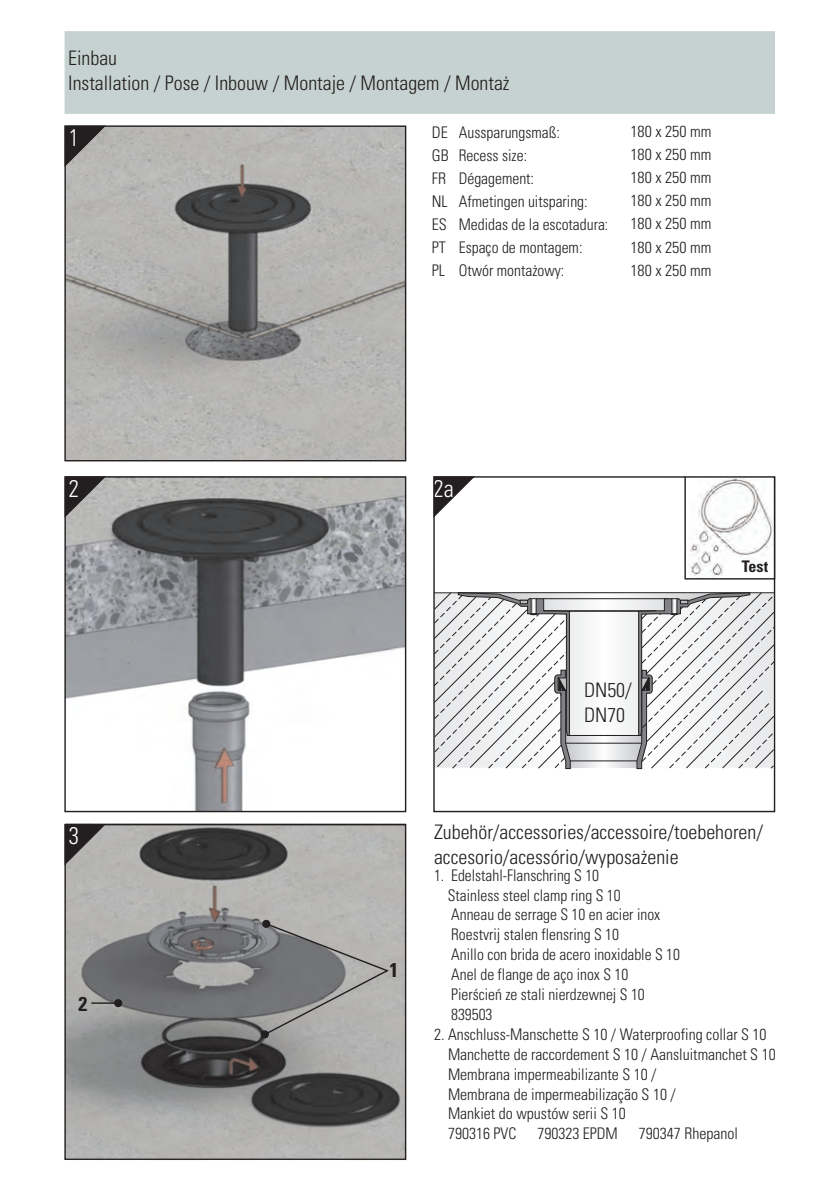
<style>
.page{position:relative;width:840px;height:1191px;background:#fff}
.page>*{position:absolute;margin:0;border:0;box-sizing:border-box;transform-origin:0 0}
.t1{font:24px "Univers Com 47 Light Cond";color:#fff;scale:.95 1}
.t2{font:20px/24.8px "Univers Com 47 Light Cond";color:#231f20}
.t3{font:20px "Univers Com 67 Bold Cond";color:#231f20}
.t4{font:16px/23px "Univers Com 47 Light Cond";color:#231f20}
.t5{font:16px "Univers Com 67 Bold Cond";color:#231f20}
</style>
<div class="page">
<img style="left:65px;top:823px;width:340px;height:335px">
<div style="left:64px;top:824px;width:342px;height:336px;border:1px solid #231f20"></div>
<svg style="left:64px;top:824px;width:42px;height:40px;background:#6a6767"></svg>
<svg style="left:261px;top:919px;width:127px;height:119px;background:#979797"></svg>
<svg style="left:91px;top:999px;width:31px;height:8px"></svg>
<img style="left:66px;top:478px;width:338px;height:332px">
<img style="left:66px;top:127px;width:338px;height:332px">
<svg style="left:435px;top:592px;width:337px;height:177px"></svg>
<hr style="left:570px;top:760px;width:66px;height:1px;background:#231f20">
<hr style="left:565px;top:743px;width:76px;height:1px;background:#231f20">
<div style="left:64px;top:125px;width:342px;height:336px;border:1px solid #231f20"></div>
<svg style="left:64px;top:126px;width:42px;height:40px;background:#6c6969"></svg>
<svg style="left:435px;top:478px;width:38px;height:38px"></svg>
<div style="left:433px;top:476px;width:341px;height:336px;border:1px solid #231f20"></div>
<svg style="left:66px;top:478px;width:40px;height:39px;background:#72706f"></svg>
<div style="left:64px;top:476px;width:342px;height:336px;border:1px solid #231f20"></div>
<div style="left:65px;top:31px;width:709px;height:83px;background:#c6d2d0"></div>
<img style="left:688px;top:478px;width:84px;height:99px">
<div style="left:684px;top:476px;width:90px;height:103px;border:1px solid #231f20"></div>
<p class="t2" style="left:68px;top:49px;width:442px">Einbau<br>Installation / Pose / Inbouw / Montaje / Montagem / Montaż</p>
<h1 class="t1" style="left:69px;top:129px;width:12px">1</h1>
<p class="t4" style="left:431px;top:123px;width:18px">DE<br>GB<br>FR<br>NL<br>ES<br>PT<br>PL</p>
<p class="t4" style="left:458px;top:123px;width:151px">Aussparungsmaß:<br>Recess size:<br>Dégagement:<br>Afmetingen uitsparing:<br>Medidas de la escotadura:<br>Espaço de montagem:<br>Otw r montażowy:</p>
<p class="t4" style="left:482px;top:261px;width:8px">ó</p>
<p class="t4" style="left:630px;top:122px;width:82px;text-align:justify">180 x 250 mm 180 x 250 mm 180 x 250 mm 180 x 250 mm 180 x 250 mm 180 x 250 mm 180 x 250 mm</p>
<h1 class="t1" style="left:69px;top:479px;width:12px">2</h1>
<h1 class="t1" style="left:433px;top:479px;width:23px">2a</h1>
<p class="t2" style="left:583px;top:680px;width:49px">DN50/<br>DN70</p>
<p class="t5" style="left:741px;top:560px;width:28px">Test</p>
<h1 class="t1" style="left:69px;top:827px;width:12px">3</h1>
<p class="t3" style="left:78px;top:996px;width:10px">2</p>
<p class="t3" style="left:389px;top:962px;width:10px">1</p>
<p class="t2" style="left:434px;top:822px;width:330px">Zubehör/accessories/accessoire/toebehoren/ accesorio/acessório/wyposażenie</p>
<p class="t4" style="left:447px;top:867px;width:234px;line-height:19.8px;text-indent:-14px">1. Edelstahl-Flanschring S 10<br>Stainless steel clamp ring S 10<br>Anneau de serrage S 10 en acier inox<br>Roestvrij stalen flensring S 10<br>Anillo con brida de acero inoxidable S 10<br>Anel de flange de aço inox S 10<br>Pierścień ze stali nierdzewnej S 10<br>839503</p>
<p class="t4" style="left:448px;top:1026px;width:329px;line-height:19.8px;text-indent:-14px">2. Anschluss-Manschette S 10 / Waterproofing collar S 10<br>Manchette de raccordement S 10 / Aansluitmanchet S 10<br>Membrana impermeabilizante S 10 /<br>Membrana de impermeabilização S 10 /<br>Mankiet do wpustów serii S 10<br>790316 PVC</p>
<p class="t4" style="left:537px;top:1124px;width:82px">790323 EPDM</p>
<p class="t4" style="left:638px;top:1124px;width:100px">790347 Rhepanol</p>
</div>
